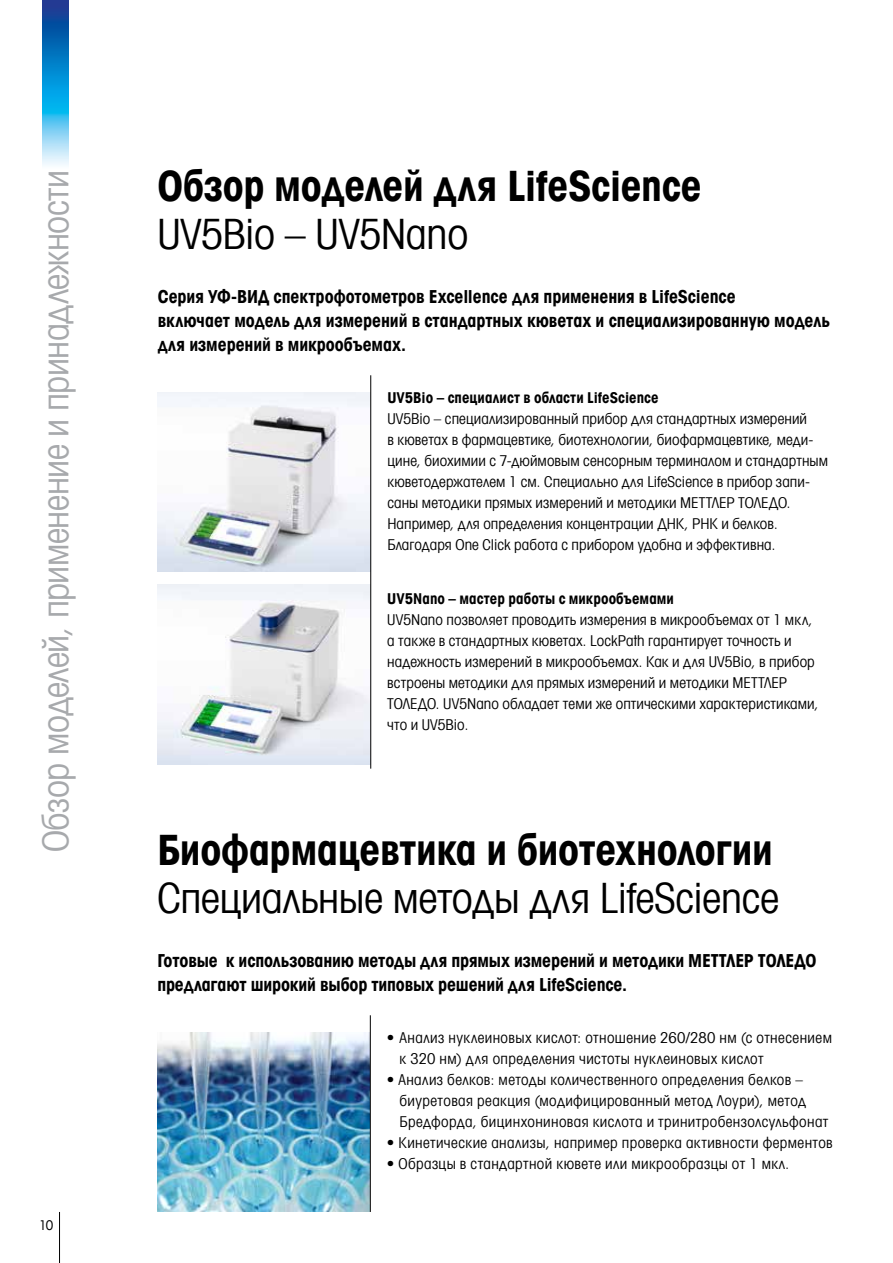
<style>
.page{position:relative;width:893px;height:1263px;background:#fff}
.page>*{position:absolute;margin:0;border:0;box-sizing:border-box;transform-origin:0 0}
.t1{font:42px "Avant Garde Gothic Cd Bd CTTITC";letter-spacing:-.01em;color:#000}
.t2{font:42px "Avant Garde Gothic Cd Bk CTTITC";letter-spacing:-.005em;color:#000}
.t3{font:36px "Avant Garde Gothic Cd Bk CTTITC";letter-spacing:-.015em;color:#a7a9ac}
.t4{font:18px/24px "Avant Garde Gothic Cd Bd CTTITC";letter-spacing:-.005em;color:#000}
.t5{font:15px/21px "Avant Garde Gothic Cd Bk CTTITC";letter-spacing:.01em;color:#000}
.t6{font:15px "Avant Garde Gothic Cd Bd CTTITC";letter-spacing:.005em;color:#000}
.t7{font:condensed 13.5px "Avant Garde Com";color:#000}
</style>
<div class="page">
<hr style="left:59px;top:1212px;width:1px;height:51px;background:#000">
<img style="left:43px;top:0;width:25px;height:166px">
<img style="left:158px;top:392px;width:212px;height:180px">
<img style="left:158px;top:585px;width:212px;height:179px">
<img style="left:157px;top:1032px;width:213px;height:180px">
<hr style="left:370px;top:375px;width:1px;height:394px;background:#000">
<hr style="left:370px;top:1015px;width:1px;height:197px;background:#000">
<h2 class="t3" style="left:35px;top:852px;width:684px;rotate:-90deg">Обзор моделей, применение и принадлежности</h2>
<h1 class="t1" style="left:157px;top:162px;width:546px">Обзор моделей для LifeScience</h1>
<h1 class="t2" style="left:157px;top:210px;width:312px">UV5Bio – UV5Nano</h1>
<p class="t4" style="left:158px;top:285px;width:674px">Серия УФ-ВИД спектрофотометров Excellence для применения в LifeScience<br>включает модель для измерений в стандартных кюветах и специализированную модель для измерений в микрообъемах.</p>
<p class="t6" style="left:387px;top:389px;width:273px">UV5Bio – специалист в области LifeScience</p>
<p class="t5" style="left:387px;top:408px;width:442px">UV5Bio – специализированный прибор для стандартных измерений<br>в кюветах в фармацевтике, биотехнологии, биофармацевтике, меди&shy;цине, биохимии с 7-дюймовым сенсорным терминалом и стандартным кюветодержателем 1 см. Специально для LifeScience в прибор запи&shy;саны методики прямых измерений и методики МЕТТЛЕР ТОЛЕДО.<br>Например, для определения концентрации ДНК, РНК и белков.<br>Благодаря One Click работа с прибором удобна и эффективна.</p>
<p class="t6" style="left:387px;top:590px;width:288px">UV5Nano – мастер работы с микрообъемами</p>
<p class="t5" style="left:387px;top:609px;width:433px">UV5Nano позволяет проводить измерения в микрообъемах от 1 мкл, а также в стандартных кюветах. LockPath гарантирует точность и надежность измерений в микрообъемах. Как и для UV5Bio, в прибор встроены методики для прямых измерений и методики МЕТТЛЕР ТОЛЕДО. UV5Nano обладает теми же оптическими характеристиками, что и UV5Bio.</p>
<h1 class="t1" style="left:157px;top:826px;width:617px">Биофармацевтика и биотехнологии</h1>
<h1 class="t2" style="left:157px;top:874px;width:623px">Специальные методы для LifeScience</h1>
<p class="t4" style="left:157px;top:949px;width:661px">Готовые к использованию методы для прямых измерений и методики МЕТТЛЕР ТОЛЕДО предлагают широкий выбор типовых решений для LifeScience.</p>
<p class="t7" style="left:39px;top:1217px;width:16px">10</p>
<p class="t5" style="left:400px;top:1027px;width:434px;text-indent:-13px">• Анализ нуклеиновых кислот: отношение 260/280 нм (с отнесением к 320 нм) для определения чистоты нуклеиновых кислот</p>
<p class="t5" style="left:400px;top:1069px;width:430px;text-indent:-13px">• Анализ белков: методы количественного определения белков – биуретовая реакция (модифицированный метод Лоури), метод<br>Бредфорда, бицинхониновая кислота и тринитробензолсульфонат</p>
<p class="t5" style="left:387px;top:1132px;width:447px">• Кинетические анализы, например проверка активности ферментов</p>
<p class="t5" style="left:387px;top:1153px;width:404px">• Образцы в стандартной кювете или микрообразцы от 1 мкл.</p>
</div>
